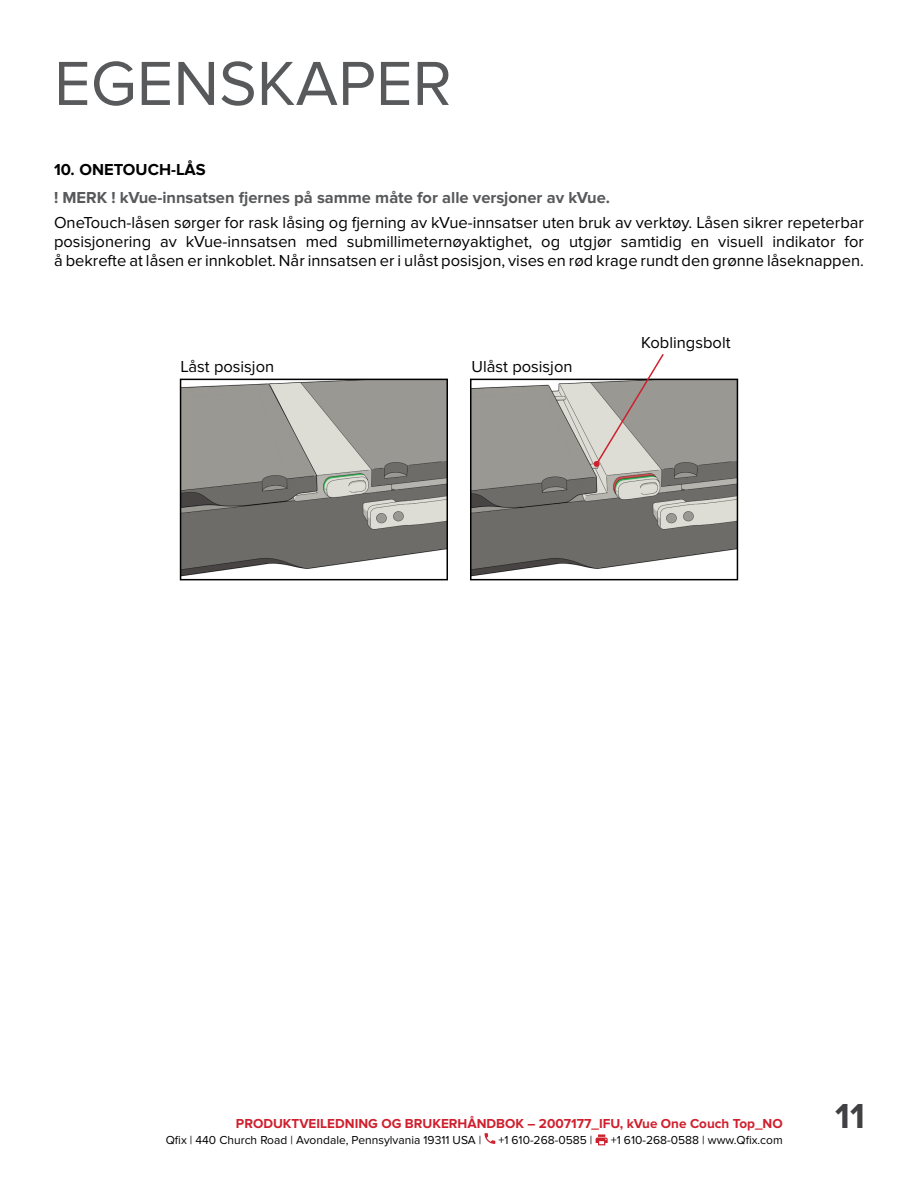
<style>
.page{position:relative;width:918px;height:1188px;background:#fff}
.page>*{position:absolute;margin:0;border:0;box-sizing:border-box;transform-origin:0 0}
.t1{font:64.5px "Proxima Nova";color:#58595b}
.t2{font:700 36px "Proxima Nova";color:#414042}
.t3{font:16.5px/18.8px "Proxima Nova";color:#000;text-align:justify}
.t4{font:700 16.5px "Proxima Nova";color:#58595b}
.t5{font:700 16.5px "Proxima Nova";color:#000}
.t6{font:700 13.5px "Proxima Nova";color:#cf202e}
.t7{font:12px "Proxima Nova";color:#000}
</style>
<div class="page">
<img style="left:183px;top:382px;width:262px;height:194px">
<div style="left:180px;top:379px;width:268px;height:201px;border:2px solid #000"></div>
<img style="left:473px;top:382px;width:262px;height:194px">
<div style="left:470px;top:379px;width:268px;height:201px;border:2px solid #000"></div>
<svg style="left:593px;top:354px;width:72px;height:113px"></svg>
<svg style="left:485px;top:1133px;width:10px;height:11px"></svg>
<svg style="left:596px;top:1134px;width:12px;height:11px"></svg>
<h1 class="t1" style="left:54px;top:46px;width:399px">EGENSKAPER</h1>
<p class="t5" style="left:54px;top:160px;width:153px">10. ONETOUCH-LÅS</p>
<p class="t4" style="left:54px;top:188px;width:558px">! MERK ! kVue-innsatsen fjernes på samme måte for alle versjoner av kVue.</p>
<p class="t3" style="left:54px;top:214px;width:812px">OneTouch-låsen sørger for rask låsing og fjerning av kVue-innsatser uten bruk av verktøy. Låsen sikrer repeterbar posisjonering av kVue-innsatsen med submillimeternøyaktighet, og utgjør samtidig en visuell indikator for å bekrefte at låsen er innkoblet. Når innsatsen er i ulåst posisjon, vises en rød krage rundt den grønne låseknappen.</p>
<p class="t3" style="left:180px;top:358px;width:95px">Låst posisjon</p>
<p class="t3" style="left:472px;top:358px;width:102px">Ulåst posisjon</p>
<p class="t3" style="left:641px;top:333px;width:91px">Koblingsbolt</p>
<p class="t6" style="left:236px;top:1116px;width:548px">PRODUKTVEILEDNING OG BRUKERHÅNDBOK – 2007177_IFU, kVue One Couch Top_NO</p>
<p class="t7" style="left:166px;top:1133px;width:317px">Qfix | 440 Church Road | Avondale, Pennsylvania 19311 USA |</p>
<p class="t7" style="left:498px;top:1133px;width:96px">+1 610-268-0585 |</p>
<p class="t7" style="left:611px;top:1133px;width:174px">+1 610-268-0588 | www.Qfix.com</p>
<h2 class="t2" style="left:835px;top:1095px;width:31px">11</h2>
</div>
